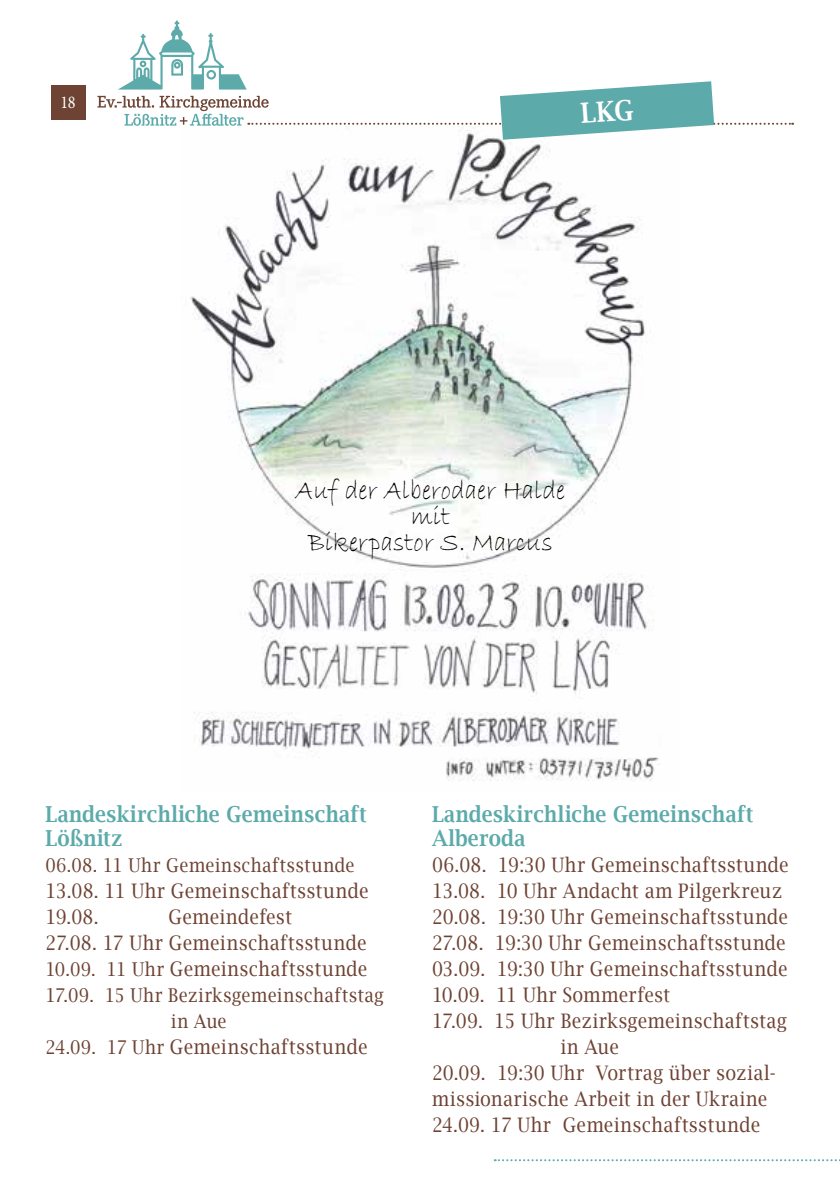
<style>
.page{position:relative;width:840px;height:1191px;background:#fff}
.page>*{position:absolute;margin:0;border:0;box-sizing:border-box;transform-origin:0 0}
.t1{font:28px/26px "Bradley Hand ITC";letter-spacing:.005em;color:#000;text-align:center;scale:.9 1}
.t2{font:600 22px/24px "Lucida Bright";letter-spacing:.015em;color:#5daaab;scale:.9 1}
.t3{font:20px/26px "Lucida Bright";letter-spacing:.02em;color:#6e4334;scale:.9 1}
.t4{font:19px/26px "Lucida Bright";letter-spacing:.02em;color:#6e4334;scale:.9 1}
.t5{font:18px "Minion Pro";color:#fff;scale:.9 1}
.s1{font-size:19px}
</style>
<div class="page">
<div style="left:51px;top:85px;width:34px;height:34px;background:#6e4334"></div>
<svg style="left:494px;top:1159px;width:346px;height:2px"></svg>
<img style="left:190px;top:140px;width:469px;height:641px">
<svg style="left:97px;top:20px;width:695px;height:120px"></svg>
<p class="t5" style="left:60px;top:90px;width:18px">18</p>
<h1 class="t1" style="left:295px;top:478px;width:301px">Auf der Alberodaer Halde mit<br>Bikerpastor S. Marcus</h1>
<p class="t2" style="left:45px;top:802px;width:358px">Landeskirchliche Gemeinschaft<br>Lößnitz</p>
<p class="t4" style="left:45px;top:852px;width:345px">06.08. 11 Uhr Gemeinschaftsstunde</p>
<p class="t3" style="left:45px;top:877px;width:360px">13.08. 11 Uhr Gemeinschaftsstunde<br>19.08.</p>
<p class="t3" style="left:45px;top:903px;width:359px;text-indent:123px">Gemeindefest<br>27.08. 17 Uhr Gemeinschaftsstunde<br><span class="s1">10.09. 11 Uhr</span> Gemeinschaftsstunde</p>
<p class="t4" style="left:171px;top:982px;width:238px;text-indent:-126px">17.09. 15 Uhr Bezirksgemeinschaftstag in Aue</p>
<p class="t3" style="left:45px;top:1033px;width:359px"><span class="s1">24.09. 17 Uhr</span> Gemeinschaftsstunde</p>
<p class="t2" style="left:432px;top:802px;width:358px">Landeskirchliche Gemeinschaft<br>Alberoda</p>
<p class="t3" style="left:432px;top:851px;width:397px">06.08. 19:30 Uhr Gemeinschaftsstunde</p>
<p class="t3" style="left:432px;top:877px;width:390px">13.08. 10 Uhr Andacht am Pilgerkreuz</p>
<p class="t3" style="left:432px;top:903px;width:397px">20.08. 19:30 Uhr Gemeinschaftsstunde</p>
<p class="t3" style="left:432px;top:929px;width:394px">27.08. 19:30 Uhr Gemeinschaftsstunde</p>
<p class="t3" style="left:432px;top:955px;width:396px">03.09. 19:30 Uhr Gemeinschaftsstunde</p>
<p class="t3" style="left:432px;top:981px;width:266px">10.09. 11 Uhr Sommerfest</p>
<p class="t3" style="left:432px;top:1007px;width:396px">17.09. 15 Uhr Bezirksgemeinschaftstag</p>
<p class="t3" style="left:560px;top:1033px;width:66px">in Aue</p>
<p class="t3" style="left:432px;top:1059px;width:383px">20.09. 19:30 Uhr Vortrag über sozial-</p>
<p class="t3" style="left:432px;top:1085px;width:374px">missionarische Arbeit in der Ukraine</p>
<p class="t3" style="left:432px;top:1111px;width:366px">24.09. 17 Uhr Gemeinschaftsstunde</p>
</div>
